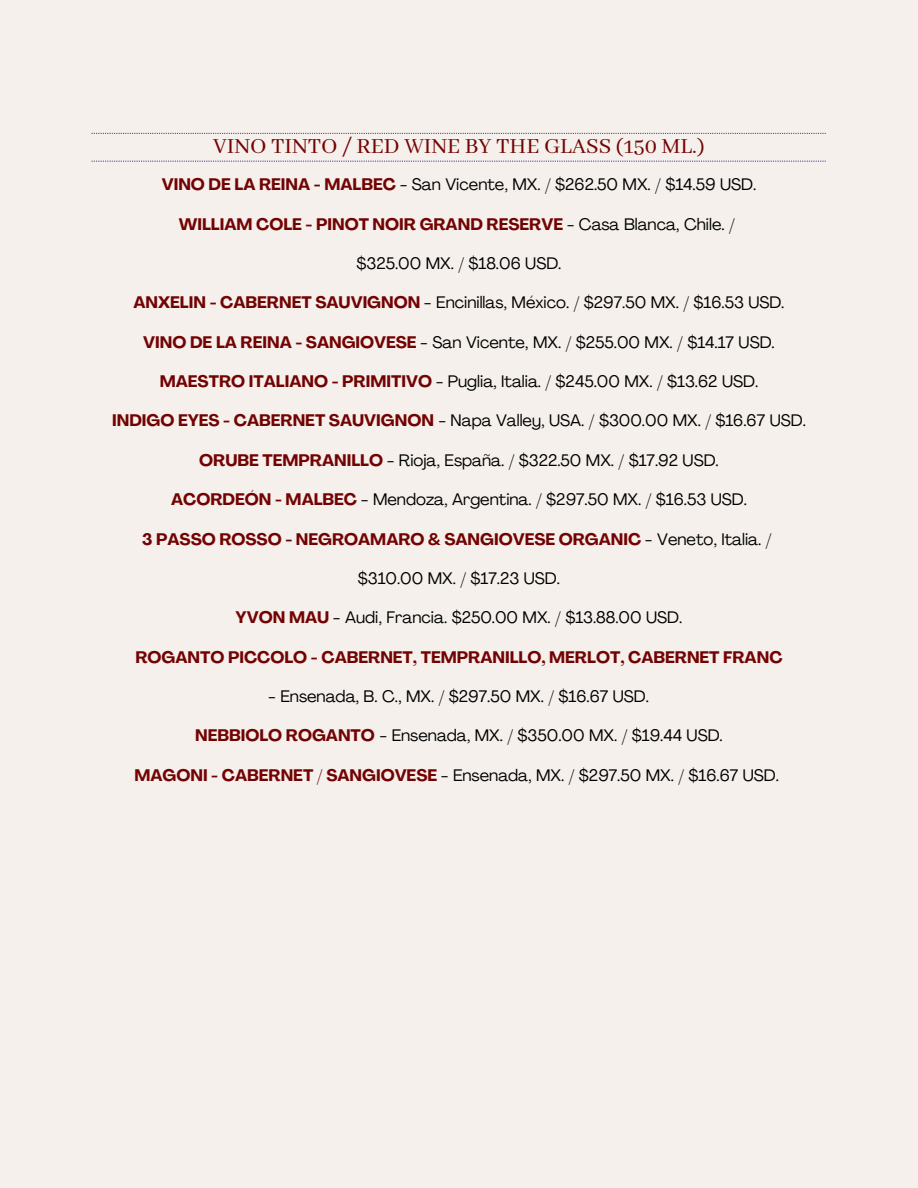
<style>
.page{position:relative;width:918px;height:1188px;background:#f5f0ec}
.page>*{position:absolute;margin:0;border:0;box-sizing:border-box;transform-origin:0 0}
.t1{font:24px "Abhaya Libre";color:#730303}
.t2{font:16.5px "Agrandir";color:#000}
.t3{font:700 16.5px "Agrandir";color:#730303}
.s1{font-weight:700;color:#730303}
.s2{font-weight:400;color:#000}
</style>
<div class="page">
<svg style="left:92px;top:133px;width:734px;height:1px"></svg>
<svg style="left:92px;top:161px;width:734px;height:1px"></svg>
<h1 class="t1" style="left:213px;top:133px;width:493px">VINO TINTO / RED WINE BY THE GLASS (150 ML.)</h1>
<p class="t2" style="left:162px;top:178px;width:596px"><span class="s1">VINO DE LA REINA - MALBEC</span> - San Vicente, MX. / $262.50 MX. / $14.59 USD.</p>
<p class="t3" style="left:179px;top:217px;width:558px">WILLIAM COLE - PINOT NOIR GRAND RESERVE <span class="s2">- Casa Blanca, Chile. /</span></p>
<p class="t2" style="left:357px;top:256px;width:206px">$325.00 MX. / $18.06 USD.</p>
<p class="t2" style="left:133px;top:296px;width:653px"><span class="s1">ANXELIN - CABERNET SAUVIGNON</span> - Encinillas, México. / $297.50 MX. / $16.53 USD.</p>
<p class="t2" style="left:143px;top:335px;width:633px"><span class="s1">VINO DE LA REINA - SANGIOVESE</span> - San Vicente, MX. / $255.00 MX. / $14.17 USD.</p>
<p class="t2" style="left:160px;top:375px;width:600px"><span class="s1">MAESTRO ITALIANO - PRIMITIVO</span> - Puglia, Italia. / $245.00 MX. / $13.62 USD.</p>
<p class="t2" style="left:112px;top:414px;width:695px"><span class="s1">INDIGO EYES - CABERNET SAUVIGNON</span> - Napa Valley, USA. / $300.00 MX. / $16.67 USD.</p>
<p class="t2" style="left:199px;top:453px;width:521px"><span class="s1">ORUBE TEMPRANILLO</span> - Rioja, España. / $322.50 MX. / $17.92 USD.</p>
<p class="t2" style="left:171px;top:493px;width:577px"><span class="s1">ACORDEÓN - MALBEC</span> - Mendoza, Argentina. / $297.50 MX. / $16.53 USD.</p>
<p class="t3" style="left:142px;top:532px;width:631px">3 PASSO ROSSO - NEGROAMARO &amp; SANGIOVESE ORGANIC <span class="s2">- Veneto, Italia. /</span></p>
<p class="t2" style="left:358px;top:572px;width:204px">$310.00 MX. / $17.23 USD.</p>
<p class="t2" style="left:236px;top:611px;width:448px"><span class="s1">YVON MAU</span> - Audi, Francia. $250.00 MX. / $13.88.00 USD.</p>
<p class="t3" style="left:135px;top:650px;width:649px">ROGANTO PICCOLO - CABERNET, TEMPRANILLO, MERLOT, CABERNET FRANC</p>
<p class="t2" style="left:268px;top:690px;width:382px">- Ensenada, B. C., MX. / $297.50 MX. / $16.67 USD.</p>
<p class="t2" style="left:195px;top:729px;width:529px"><span class="s1">NEBBIOLO ROGANTO</span> - Ensenada, MX. / $350.00 MX. / $19.44 USD.</p>
<p class="t2" style="left:134px;top:768px;width:646px"><span class="s1">MAGONI - CABERNET / SANGIOVESE</span> - Ensenada, MX. / $297.50 MX. / $16.67 USD.</p>
</div>
